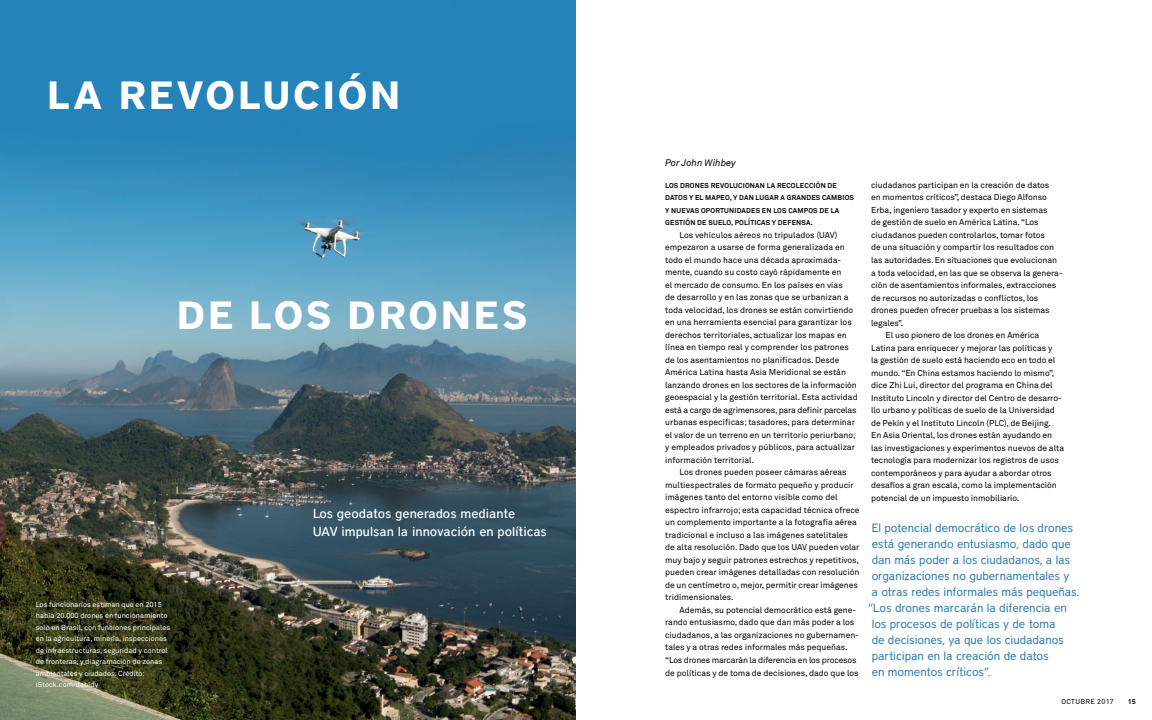
<style>
.page{position:relative;width:1152px;height:720px;background:#fff}
.page>*{position:absolute;margin:0;border:0;box-sizing:border-box;transform-origin:0 0}
.t1{font:700 39.2px "District";letter-spacing:.065em;color:#fff}
.t2{font:500 13px/18px "District";color:#fff}
.t3{font:12px/16px "District";letter-spacing:-.005em;color:#2679af}
.t4{font:italic 9.5px "Akkurat Pro";color:#000}
.t5{font:8.5px/12.5px "Akkurat Pro";letter-spacing:-.005em;color:#000}
.t6{font:7.2px/11.5px "Akkurat Pro";color:#fff}
.t7{font:700 7px/12.5px "Akkurat Pro";letter-spacing:.025em;color:#000}
.t8{font:7px "Akkurat Pro";letter-spacing:.05em;color:#000}
</style>
<div class="page">
<img style="left:0;top:0;width:576px;height:720px">
<h1 class="t1" style="left:47px;top:71px;width:355px">LA REVOLUCIÓN</h1>
<h1 class="t1" style="left:177px;top:291px;width:352px">DE LOS DRONES</h1>
<p class="t6" style="left:36px;top:599px;width:136px">Los funcionarios estiman que en 2015 había 20.000 drones en funcionamiento solo en Brasil, con funciones principales en la agricultura, minería, inspecciones de infraestructuras, seguridad y control de fronteras, y diagramación de zonas ambientales y ciudades. Crédito: iStock.com/dabidy</p>
<h2 class="t2" style="left:313px;top:505px;width:235px">Los geodatos generados mediante<br>UAV impulsan la innovación en políticas</h2>
<p class="t4" style="left:665px;top:157px;width:72px">Por John Wihbey</p>
<p class="t7" style="left:665px;top:179px;width:190px">LOS DRONES REVOLUCIONAN LA RECOLECCIÓN DE DATOS Y EL MAPEO, Y DAN LUGAR A GRANDES CAMBIOS Y NUEVAS OPORTUNIDADES EN LOS CAMPOS DE LA GESTIÓN DE SUELO, POLÍTICAS Y DEFENSA.</p>
<p class="t5" style="left:665px;top:229px;width:194px;text-indent:14px">Los vehículos aéreos no tripulados (UAV) empezaron a usarse de forma generalizada en todo el mundo hace una década aproximada&shy;mente, cuando su costo cayó rápidamente en<br>el mercado de consumo. En los países en vías<br>de desarrollo y en las zonas que se urbanizan a toda velocidad, los drones se están convirtiendo en una herramienta esencial para garantizar los derechos territoriales, actualizar los mapas en línea en tiempo real y comprender los patrones de los asentamientos no planificados. Desde América Latina hasta Asia Meridional se están lanzando drones en los sectores de la información geoespacial y la gestión territorial. Esta actividad está a cargo de agrimensores, para definir parcelas urbanas específicas; tasadores, para determinar el valor de un terreno en un territorio periurbano; y empleados privados y públicos, para actualizar información territorial.</p>
<p class="t5" style="left:665px;top:466px;width:196px;text-indent:14px">Los drones pueden poseer cámaras aéreas multiespectrales de formato pequeño y producir imágenes tanto del entorno visible como del espectro infrarrojo; esta capacidad técnica ofrece un complemento importante a la fotografía aérea tradicional e incluso a las imágenes satelitales de alta resolución. Dado que los UAV pueden volar muy bajo y seguir patrones estrechos y repetitivos, pueden crear imágenes detalladas con resolución de un centímetro o, mejor, permitir crear imágenes tridimensionales.</p>
<p class="t5" style="left:665px;top:604px;width:195px;text-indent:14px">Además, su potencial democrático está gene&shy;rando entusiasmo, dado que dan más poder a los ciudadanos, a las organizaciones no gubernamen&shy;tales y a otras redes informales más pequeñas. “Los drones marcarán la diferencia en los procesos de políticas y de toma de decisiones, dado que los</p>
<p class="t5" style="left:871px;top:179px;width:180px">ciudadanos participan en la creación de datos</p>
<p class="t5" style="left:871px;top:192px;width:177px">en momentos críticos”, destaca Diego Alfonso</p>
<p class="t5" style="left:871px;top:204px;width:178px">Erba, ingeniero tasador y experto en sistemas</p>
<p class="t5" style="left:871px;top:217px;width:169px">de gestión de suelo en América Latina. “Los</p>
<p class="t5" style="left:871px;top:229px;width:175px">ciudadanos pueden controlarlos, tomar fotos</p>
<p class="t5" style="left:871px;top:242px;width:185px">de una situación y compartir los resultados con</p>
<p class="t5" style="left:871px;top:254px;width:188px">las autoridades. En situaciones que evolucionan</p>
<p class="t5" style="left:871px;top:267px;width:193px">a toda velocidad, en las que se observa la genera-</p>
<p class="t5" style="left:871px;top:279px;width:187px">ción de asentamientos informales, extracciones</p>
<p class="t5" style="left:871px;top:292px;width:169px">de recursos no autorizadas o conflictos, los</p>
<p class="t5" style="left:871px;top:304px;width:180px">drones pueden ofrecer pruebas a los sistemas</p>
<p class="t5" style="left:871px;top:317px;width:34px">legales”.</p>
<p class="t5" style="left:885px;top:329px;width:155px">El uso pionero de los drones en América</p>
<p class="t5" style="left:871px;top:342px;width:183px">Latina para enriquecer y mejorar las políticas y</p>
<p class="t5" style="left:871px;top:354px;width:186px">la gestión de suelo está haciendo eco en todo el</p>
<p class="t5" style="left:871px;top:367px;width:185px">mundo. “En China estamos haciendo lo mismo”,</p>
<p class="t5" style="left:871px;top:379px;width:183px">dice Zhi Lui, director del programa en China del</p>
<p class="t5" style="left:871px;top:392px;width:192px">Instituto Lincoln y director del Centro de desarro-</p>
<p class="t5" style="left:871px;top:404px;width:185px">llo urbano y políticas de suelo de la Universidad</p>
<p class="t5" style="left:871px;top:417px;width:181px">de Pekín y el Instituto Lincoln (PLC), de Beijing.</p>
<p class="t5" style="left:871px;top:429px;width:183px">En Asia Oriental, los drones están ayudando en</p>
<p class="t5" style="left:871px;top:442px;width:194px">las investigaciones y experimentos nuevos de alta</p>
<p class="t5" style="left:871px;top:454px;width:189px">tecnología para modernizar los registros de usos</p>
<p class="t5" style="left:871px;top:467px;width:182px">contemporáneos y para ayudar a abordar otros</p>
<p class="t5" style="left:871px;top:479px;width:187px">desafíos a gran escala, como la implementación</p>
<p class="t5" style="left:871px;top:492px;width:150px">potencial de un impuesto inmobiliario.</p>
<p class="t3" style="left:868px;top:520px;width:212px">El potencial democrático de los drones está generando entusiasmo, dado que dan más poder a los ciudadanos, a las organizaciones no gubernamentales y<br>a otras redes informales más pequeñas. “Los drones marcarán la diferencia en los procesos de políticas y de toma<br>de decisiones, ya que los ciudadanos participan en la creación de datos<br>en momentos críticos”.</p>
<p class="t8" style="left:1062px;top:698px;width:54px">OCTUBRE 2017</p>
<p class="t7" style="left:1128px;top:696px;width:9px">15</p>
</div>
